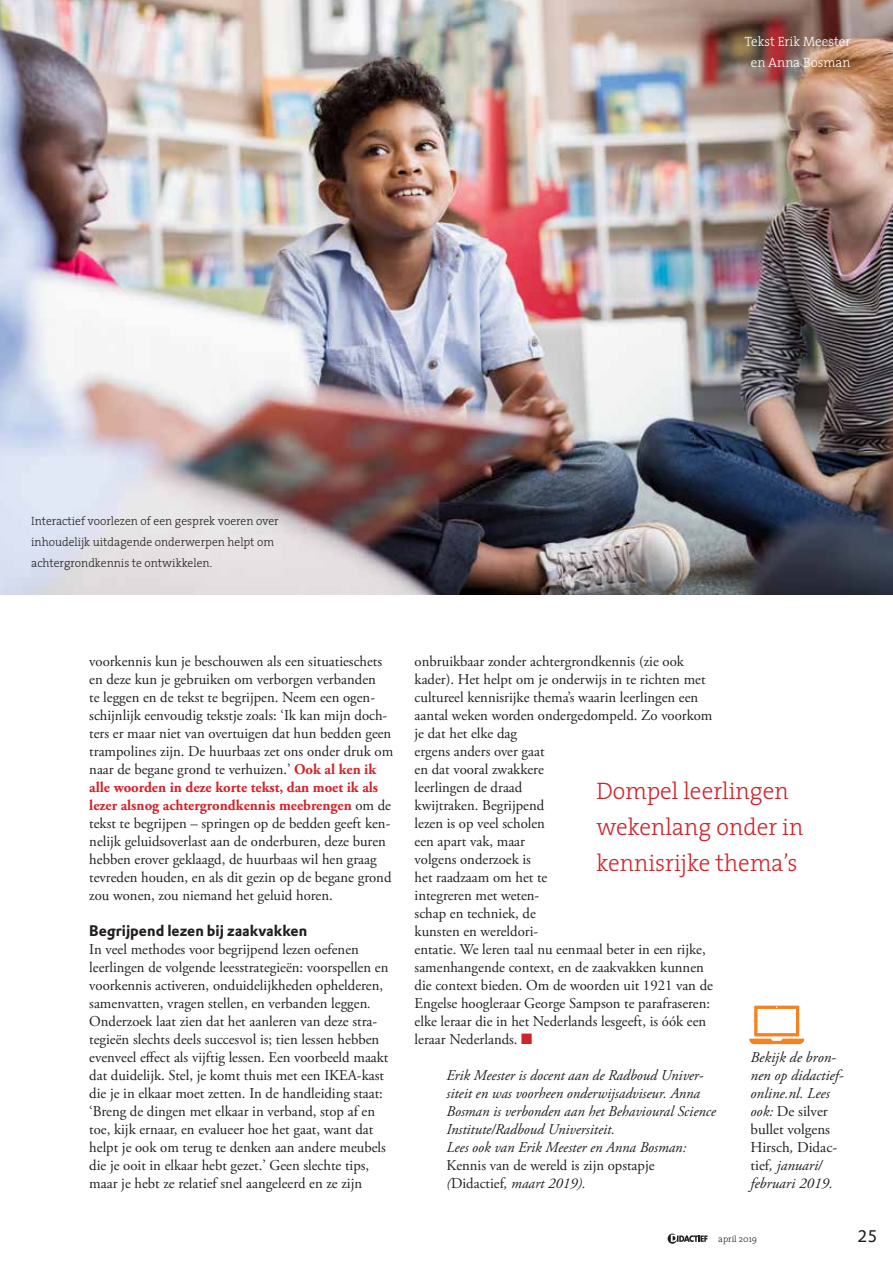
<style>
.page{position:relative;width:893px;height:1263px;background:#fff}
.page>*{position:absolute;margin:0;border:0;box-sizing:border-box;transform-origin:0 0}
.t1{font:300 24px/36px "The Serif";color:#d1232a}
.t2{font:16.5px "DTL Prokyon T";color:#231f20}
.t3{font:15px/18px "Adobe Garamond Pro";color:#231f20}
.t4{font:italic 15px/18px "Adobe Garamond Pro";color:#231f20}
.t5{font:15px "DTL Prokyon ST Bold";color:#231f20}
.t6{font:300 13.5px/21px "The Serif";color:#fff;text-align:center}
.t7{font:300 12px/21px "The Serif";color:#231f20}
.t8{font:300 9px "The Serif";color:#231f20}
.s1{font-weight:700;color:#d1232a}
.s2{font-style:italic}
.s3{color:#d1232a}
.s4{font-style:normal}
</style>
<div class="page">
<svg style="left:668px;top:1233px;width:40px;height:11px"></svg>
<img style="left:0;top:0;width:893px;height:594px">
<svg style="left:749px;top:1006px;width:55px;height:38px"></svg>
<p class="t6" style="left:745px;top:30px;width:107px">Tekst Erik Meester en Anna Bosman</p>
<p class="t7" style="left:31px;top:510px;width:249px">Interactief voorlezen of een gesprek voeren over inhoudelijk uitdagende onderwerpen helpt om achtergrondkennis te ontwikkelen.</p>
<p class="t3" style="left:89px;top:653px;width:305px">voorkennis kun je beschouwen als een situatieschets en deze kun je gebruiken om verborgen verbanden<br>te leggen en de tekst te begrijpen. Neem een ogen&shy;schijnlijk eenvoudig tekstje zoals: ‘Ik kan mijn doch&shy;ters er maar niet van overtuigen dat hun bedden geen trampolines zijn. De huurbaas zet ons onder druk om naar de begane grond te verhuizen.’ <span class="s1">Ook al ken ik alle woorden in deze korte tekst, dan moet ik als lezer alsnog achtergrondkennis meebrengen</span> om de tekst te begrijpen – springen op de bedden geeft ken&shy;nelijk geluidsoverlast aan de onderburen, deze buren hebben erover geklaagd, de huurbaas wil hen graag tevreden houden, en als dit gezin op de begane grond zou wonen, zou niemand het geluid horen.</p>
<p class="t5" style="left:89px;top:921px;width:220px">Begrijpend lezen bij zaakvakken</p>
<p class="t3" style="left:89px;top:941px;width:301px">In veel methodes voor begrijpend lezen oefenen leerlingen de volgende leesstrategieën: voorspellen en voorkennis activeren, onduidelijkheden ophelderen, samenvatten, vragen stellen, en verbanden leggen<span class="s2">.<br></span>Onderzoek laat zien dat het aanleren van deze stra&shy;tegieën slechts deels succesvol is; tien lessen hebben evenveel effect als vijftig lessen. Een voorbeeld maakt dat duidelijk. Stel, je komt thuis met een IKEA-kast die je in elkaar moet zetten. In de handleiding staat: ‘Breng de dingen met elkaar in verband, stop af en toe, kijk ernaar, en evalueer hoe het gaat, want dat helpt je ook om terug te denken aan andere meubels die je ooit in elkaar hebt gezet.’ Geen slechte tips, maar je hebt ze relatief snel aangeleerd en ze zijn</p>
<p class="t3" style="left:415px;top:653px;width:300px">onbruikbaar zonder achtergrondkennis (zie ook kader). Het helpt om je onderwijs in te richten met cultureel kennisrijke thema’s waarin leerlingen een aantal weken worden ondergedompeld. Zo voorkom je dat het elke dag<br>ergens anders over gaat<br>en dat vooral zwakkere<br>leerlingen de draad<br>kwijtraken. Begrijpend<br>lezen is op veel scholen<br>een apart vak, maar<br>volgens onderzoek is<br>het raadzaam om het te<br>integreren met weten-<br>schap en techniek, de<br>kunsten en wereldori-<br>ëntatie. We leren taal nu eenmaal beter in een rijke, samenhangende context, en de zaakvakken kunnen die context bieden. Om de woorden uit 1921 van de Engelse hoogleraar George Sampson te parafraseren: elke leraar die in het Nederlands lesgeeft, is óók een leraar Nederlands. <span class="s3">■</span></p>
<p class="t4" style="left:446px;top:1067px;width:271px">Erik Meester is docent aan de Radboud Univer&shy;siteit en was voorheen onderwijsadviseur. Anna Bosman is verbonden aan het Behavioural Science Institute/Radboud Universiteit.<br>Lees ook van Erik Meester en Anna Bosman:</p>
<p class="t3" style="left:446px;top:1157px;width:210px">Kennis van de wereld is zijn opstapje <span class="s2">(</span>Didactief<span class="s2">, maart 2019).</span></p>
<h1 class="t1" style="left:596px;top:772px;width:208px">Dompel leerlingen wekenlang onder in kennisrijke thema’s</h1>
<p class="t4" style="left:750px;top:1049px;width:94px">Bekijk de bron&shy;nen op didactief&shy;online.nl. Lees ook: <span class="s4">De silver bullet volgens<br>Hirsch</span>, <span class="s4">Didac&shy;tief</span>, januari/ februari 2019.</p>
<p class="t8" style="left:718px;top:1232px;width:40px">april 2019</p>
<p class="t2" style="left:857px;top:1225px;width:21px">25</p>
</div>
